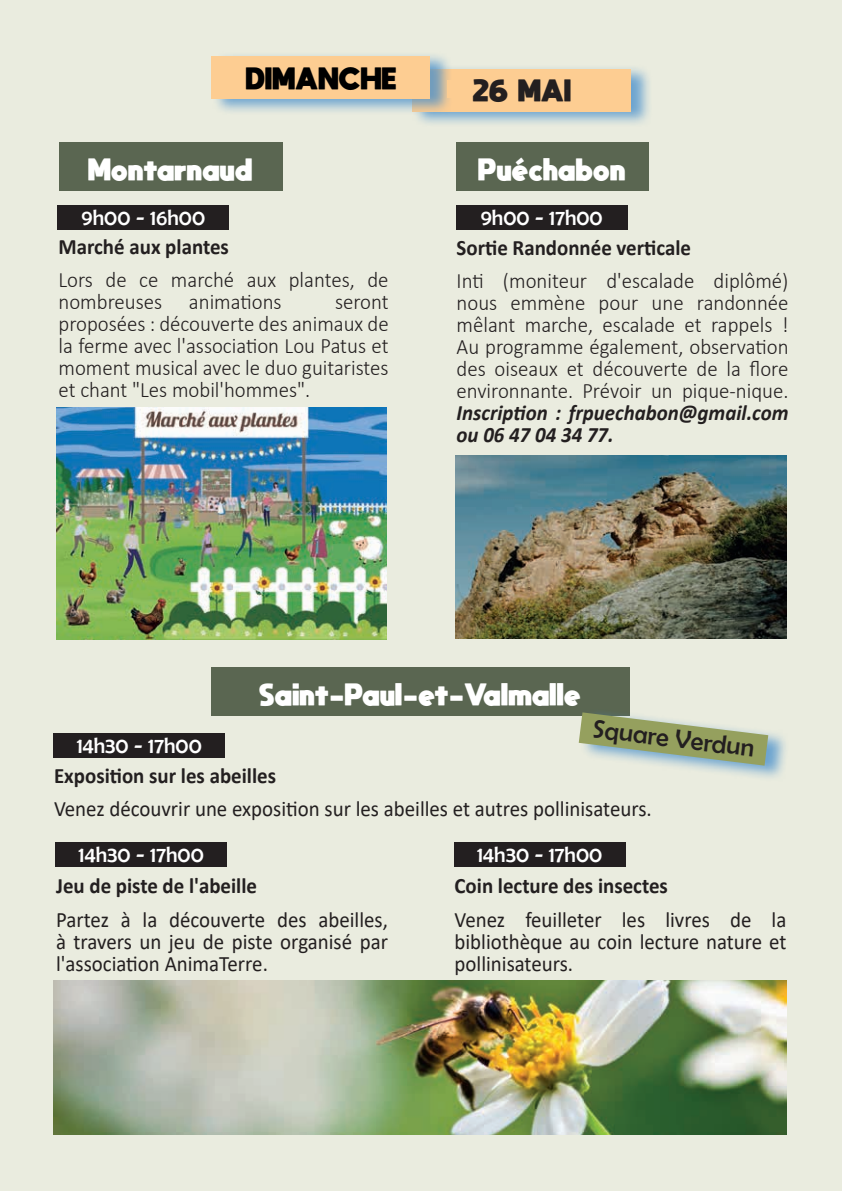
<style>
.page{position:relative;width:842px;height:1191px;background:#eaecdf}
.page>*{position:absolute;margin:0;border:0;box-sizing:border-box;transform-origin:0 0}
.t1{font:26px "Berlin Sans FB";color:#231f20}
.t2{font:300 22px/22px "Calibri";color:#231f20;text-align:justify;scale:.95 1}
.t3{font:22px/22px "Calibri";color:#231f20;text-align:justify;scale:.95 1}
.t4{font:700 22px "Calibri";color:#231f20;scale:.95 1}
.t5{font:22px "Berlin Sans FB";color:#fff}
.t6{font:italic 700 22px/22px "Calibri";color:#231f20;scale:.95 1}
.t7{font:800 22px "moon get";letter-spacing:.02em;color:#fff}
.t8{font:800 22px "moon get";letter-spacing:.02em;color:#000}
.t9{font:800 22px "moon get";color:#231f20}
</style>
<div class="page">
<div style="left:58px;top:205px;width:171px;height:24px;background:#231f20"></div>
<div style="left:59px;top:142px;width:223px;height:49px;background:#5a6651"></div>
<img style="left:57px;top:408px;width:330px;height:231px">
<div style="left:412px;top:64px;width:240px;height:64px;background:#448dcb;opacity:.75"></div>
<div style="left:412px;top:69px;width:218px;height:43px;background:#fdcd92"></div>
<div style="left:212px;top:51px;width:240px;height:64px;background:#448dcb;opacity:.75"></div>
<div style="left:212px;top:57px;width:218px;height:42px;background:#fdcd92"></div>
<div style="left:447px;top:80px;width:150px;height:17px;background:#fdcd92"></div>
<div style="left:456px;top:205px;width:171px;height:24px;background:#231f20"></div>
<div style="left:456px;top:142px;width:192px;height:49px;background:#5a6651"></div>
<div style="left:454px;top:842px;width:171px;height:24px;background:#231f20"></div>
<div style="left:211px;top:667px;width:419px;height:49px;background:#5a6651"></div>
<div style="left:53px;top:733px;width:172px;height:24px;background:#231f20"></div>
<div style="left:55px;top:842px;width:172px;height:24px;background:#231f20"></div>
<img style="left:456px;top:455px;width:330px;height:184px">
<img style="left:54px;top:980px;width:732px;height:154px">
<div style="left:580px;top:708px;width:210px;height:73px;background:#448dcb;opacity:.75"></div>
<svg style="left:579px;top:712px;width:189px;height:53px"></svg>
<p class="t8" style="left:246px;top:65px;width:152px">DIMANCHE</p>
<p class="t7" style="left:89px;top:155px;width:165px">Montarnaud</p>
<p class="t5" style="left:82px;top:205px;width:125px">9h00 - 16h00</p>
<p class="t4" style="left:59px;top:231px;width:181px">Marché aux plantes</p>
<p class="t2" style="left:59px;top:268px;width:349px">Lors de ce marché aux plantes, de nombreuses animations</p>
<p class="t2" style="left:59px;top:290px;width:349px;text-indent:276px">seront proposées : découverte des animaux de la ferme avec l'association Lou Patus et moment musical avec le duo guitaristes et chant "Les mobil'hommes".</p>
<p class="t9" style="left:473px;top:77px;width:100px">26 MAI</p>
<p class="t7" style="left:479px;top:155px;width:148px">Puéchabon</p>
<p class="t5" style="left:481px;top:205px;width:124px">9h00 - 17h00</p>
<p class="t4" style="left:457px;top:232px;width:248px">Sortie Randonnée verticale</p>
<p class="t2" style="left:457px;top:270px;width:351px">Inti (moniteur d'escalade diplômé) nous emmène pour une randonnée mêlant marche, escalade et rappels !<br>Au programme également, observation des oiseaux et découverte de la flore environnante. Prévoir un pique-nique.</p>
<p class="t6" style="left:457px;top:401px;width:351px">Inscription : frpuechabon@gmail.com ou 06 47 04 34 77.</p>
<p class="t5" style="left:77px;top:733px;width:127px">14h30 - 17h00</p>
<p class="t7" style="left:260px;top:680px;width:323px">Saint-Paul-et-Valmalle</p>
<p class="t1" style="left:594px;top:714px;width:164px;rotate:7deg">Square Verdun</p>
<p class="t4" style="left:54px;top:760px;width:235px">Exposition sur les abeilles</p>
<p class="t3" style="left:54px;top:797px;width:631px">Venez découvrir une exposition sur les abeilles et autres pollinisateurs.</p>
<p class="t5" style="left:79px;top:842px;width:127px">14h30 - 17h00</p>
<p class="t4" style="left:56px;top:870px;width:213px">Jeu de piste de l'abeille</p>
<p class="t3" style="left:56px;top:908px;width:351px">Partez à la découverte des abeilles, à travers un jeu de piste organisé par l'association AnimaTerre.</p>
<p class="t5" style="left:477px;top:842px;width:127px">14h30 - 17h00</p>
<p class="t4" style="left:455px;top:870px;width:226px">Coin lecture des insectes</p>
<p class="t3" style="left:455px;top:908px;width:351px">Venez feuilleter les livres de la bibliothèque au coin lecture nature et pollinisateurs.</p>
</div>
